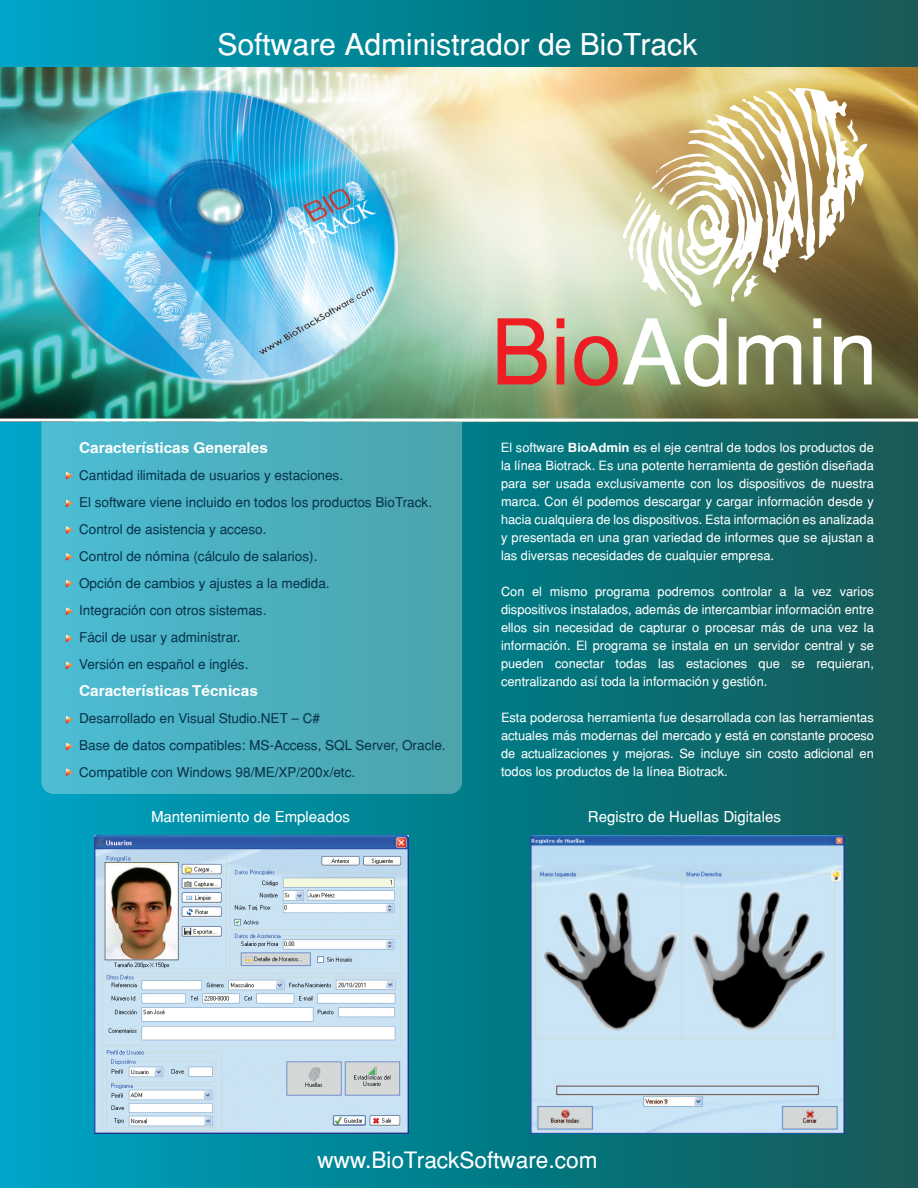
<style>
.page{position:relative;width:918px;height:1188px;background:#fff}
.page>*{position:absolute;margin:0;border:0;box-sizing:border-box;transform-origin:0 0}
.t1{font:90.3px "Helvetica";color:#fff}
.t2{font:30px "Helvetica";color:#fff}
.t3{font:22.5px "Helvetica";color:#fff}
.t4{font:15px "Helvetica";color:#fff}
.t5{font:700 condensed 15px "Helvetica";color:#fff;scale:1.25 1}
.t6{font:13.5px/27px "Helvetica";color:#08354d}
.t7{font:12.75px/18px "Helvetica";color:#fff;text-align:justify}
.s1{color:#ee1d23}
.s2{font-weight:700;font-stretch:condensed}
</style>
<div class="page">
<div style="left:0;top:420px;width:918px;height:768px;background:linear-gradient(to right,#00a4c5,#125853)"></div>
<div style="left:41px;top:394px;width:421px;height:400px;background:linear-gradient(to right,#4cbdd4,#4ca3ab);border-radius:12px"></div>
<img style="left:0;top:67px;width:918px;height:352px">
<div style="left:0;top:0;width:918px;height:67px;background:linear-gradient(to right,#00a4c5,#125853)"></div>
<svg style="left:622px;top:88px;width:251px;height:219px"></svg>
<svg style="left:66px;top:472px;width:7px;height:7px"></svg>
<svg style="left:66px;top:500px;width:7px;height:7px"></svg>
<svg style="left:66px;top:526px;width:7px;height:8px"></svg>
<svg style="left:66px;top:553px;width:7px;height:8px"></svg>
<svg style="left:66px;top:580px;width:7px;height:7px"></svg>
<svg style="left:66px;top:607px;width:7px;height:8px"></svg>
<svg style="left:66px;top:635px;width:7px;height:7px"></svg>
<svg style="left:66px;top:662px;width:7px;height:7px"></svg>
<svg style="left:66px;top:716px;width:7px;height:7px"></svg>
<svg style="left:66px;top:743px;width:7px;height:7px"></svg>
<svg style="left:66px;top:768px;width:7px;height:8px"></svg>
<hr style="left:0;top:419px;width:918px;height:3px;background:#fff">
<img style="left:531px;top:835px;width:314px;height:299px">
<img style="left:94px;top:835px;width:315px;height:299px">
<h2 class="t2" style="left:217px;top:26px;width:482px">Software Administrador de BioTrack</h2>
<p class="t5" style="left:79px;top:439px;width:153px">Características Generales</p>
<p class="t6" style="left:79px;top:462px;width:355px">Cantidad ilimitada de usuarios y estaciones.<br>El software viene incluido en todos los productos BioTrack.<br>Control de asistencia y acceso.<br>Control de nómina (cálculo de salarios).<br>Opción de cambios y ajustes a la medida.<br>Integración con otros sistemas.<br>Fácil de usar y administrar.<br>Versión en español e inglés.</p>
<p class="t5" style="left:79px;top:682px;width:145px">Características Técnicas</p>
<p class="t6" style="left:79px;top:705px;width:368px">Desarrollado en Visual Studio.NET – C#<br>Base de datos compatibles: MS-Access, SQL Server, Oracle.<br>Compatible con Windows 98/ME/XP/200x/etc.</p>
<h1 class="t1" style="left:490px;top:298px;width:389px"><span class="s1">Bio</span>Admin</h1>
<p class="t7" style="left:501px;top:439px;width:374px">El software <span class="s2">BioAdmin</span> es el eje central de todos los productos de la línea Biotrack. Es una potente herramienta de gestión diseñada para ser usada exclusivamente con los dispositivos de nuestra marca. Con él podemos descargar y cargar información desde y hacia cualquiera de los dispositivos. Esta información es analizada y presentada en una gran variedad de informes que se ajustan a las diversas necesidades de cualquier empresa.</p>
<p class="t7" style="left:501px;top:583px;width:374px">Con el mismo programa podremos controlar a la vez varios dispositivos instalados, además de intercambiar información entre ellos sin necesidad de capturar o procesar más de una vez la información. El programa se instala en un servidor central y se pueden conectar todas las estaciones que se requieran, centralizando así toda la información y gestión.</p>
<p class="t7" style="left:501px;top:709px;width:374px">Esta poderosa herramienta fue desarrollada con las herramientas actuales más modernas del mercado y está en constante proceso de actualizaciones y mejoras. Se incluye sin costo adicional en todos los productos de la línea Biotrack.</p>
<p class="t4" style="left:151px;top:808px;width:201px">Mantenimiento de Empleados</p>
<p class="t4" style="left:588px;top:808px;width:194px">Registro de Huellas Digitales</p>
<h3 class="t3" style="left:318px;top:1146px;width:281px">www.BioTrackSoftware.com</h3>
</div>
